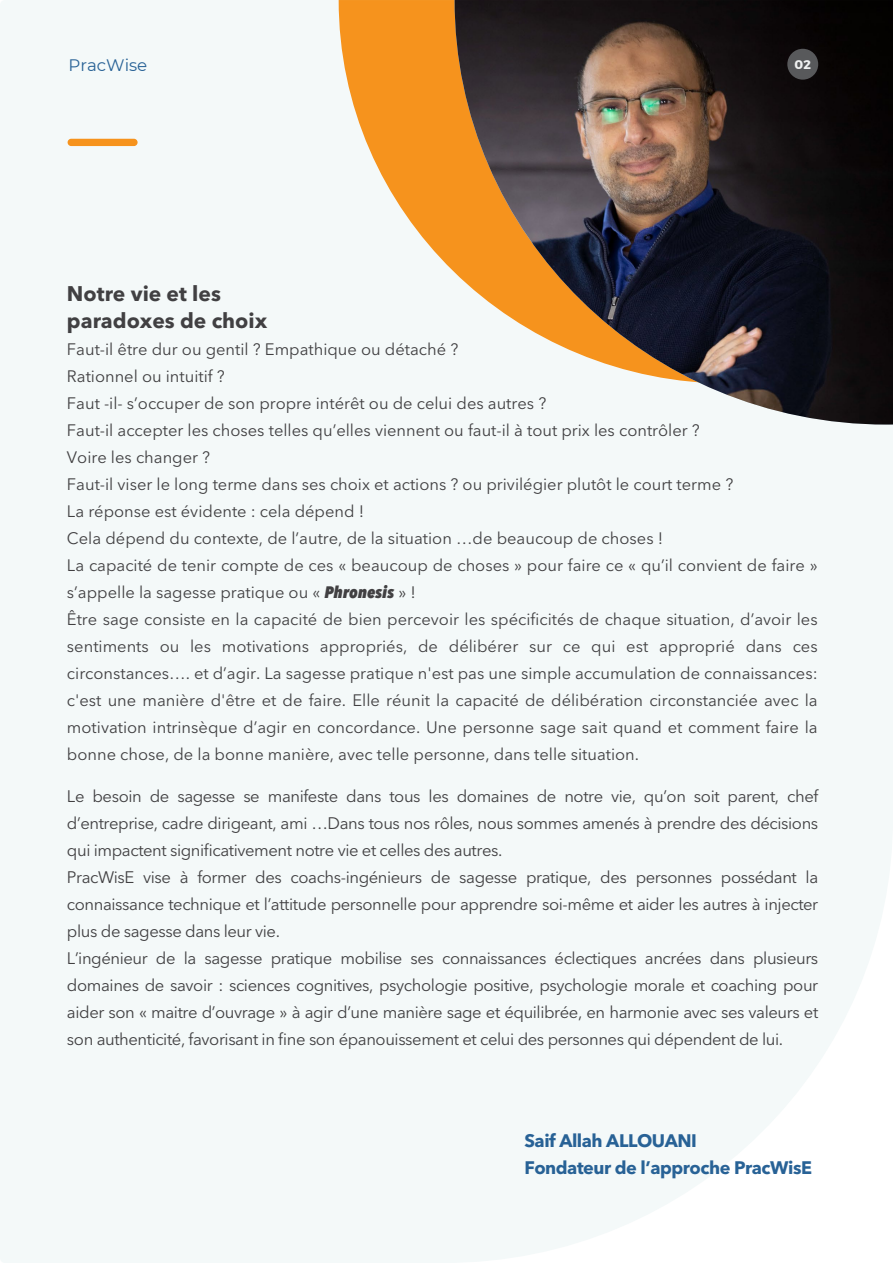
<style>
.page{position:relative;width:893px;height:1263px;background:#f4f9f9}
.page>*{position:absolute;margin:0;border:0;box-sizing:border-box;transform-origin:0 0}
.t1{font:700 21px/27px "Avenir Next LT Pro";color:#414042}
.t2{font:700 18px/27px "Avenir Next LT Pro";letter-spacing:-.025em;color:#286296}
.t3{font:16.65px/27px "Avenir Next LT Pro";letter-spacing:-.025em;color:#414042}
.t4{font:16.65px "Montserrat";color:#286296}
.t5{font:16.5px/27px "Avenir Next LT Pro";color:#414042}
.t6{font:700 12.45px "Montserrat";color:#f0f1f1}
.s1{font-weight:800;font-style:italic;font-stretch:condensed}
</style>
<div class="page">
<svg style="left:339px;top:0;width:116px;height:384px;fill:#f4f9f9"></svg>
<img style="left:455px;top:0;width:438px;height:425px">
<div style="left:787px;top:49px;width:31px;height:31px;background:#58595b;border-radius:50%"></div>
<div style="left:68px;top:139px;width:70px;height:7px;background:#f6931d;border-radius:4px"></div>
<p class="t4" style="left:68px;top:54px;width:80px">PracWise</p>
<p class="t6" style="left:795px;top:54px;width:18px">02</p>
<p class="t1" style="left:67px;top:279px;width:202px">Notre vie et les paradoxes de choix</p>
<p class="t5" style="left:67px;top:335px;width:752px">Faut-il être dur ou gentil ? Empathique ou détaché ?<br>Rationnel ou intuitif ?<br>Faut -il- s’occuper de son propre intérêt ou de celui des autres ?<br>Faut-il accepter les choses telles qu’elles viennent ou faut-il à tout prix les contrôler ?<br>Voire les changer ?<br>Faut-il viser le long terme dans ses choix et actions ? ou privilégier plutôt le court terme ?<br>La réponse est évidente : cela dépend !<br>Cela dépend du contexte, de l’autre, de la situation …de beaucoup de choses !<br>La capacité de tenir compte de ces « beaucoup de choses » pour faire ce « qu’il convient de faire » s’appelle la sagesse pratique ou « <span class="s1">Phronesis</span> » !<br>Être sage consiste en la capacité de bien percevoir les spécificités de chaque situation, d’avoir les sentiments ou les motivations appropriés, de délibérer sur ce qui est approprié dans ces circonstances…. et d’agir. La sagesse pratique n'est pas une simple accumulation de connaissances: c'est une manière d'être et de faire. Elle réunit la capacité de délibération circonstanciée avec la motivation intrinsèque d’agir en concordance. Une personne sage sait quand et comment faire la bonne chose, de la bonne manière, avec telle personne, dans telle situation.</p>
<p class="t3" style="left:67px;top:782px;width:753px">Le besoin de sagesse se manifeste dans tous les domaines de notre vie, qu’on soit parent, chef d’entreprise, cadre dirigeant, ami …Dans tous nos rôles, nous sommes amenés à prendre des décisions qui impactent significativement notre vie et celles des autres.<br>PracWisE vise à former des coachs-ingénieurs de sagesse pratique, des personnes possédant la connaissance technique et l’attitude personnelle pour apprendre soi-même et aider les autres à injecter plus de sagesse dans leur vie.<br>L’ingénieur de la sagesse pratique mobilise ses connaissances éclectiques ancrées dans plusieurs domaines de savoir : sciences cognitives, psychologie positive, psychologie morale et coaching pour aider son « maitre d’ouvrage » à agir d’une manière sage et équilibrée, en harmonie avec ses valeurs et son authenticité, favorisant in fine son épanouissement et celui des personnes qui dépendent de lui.</p>
<p class="t2" style="left:524px;top:1127px;width:289px">Saif Allah ALLOUANI<br>Fondateur de l’approche PracWisE</p>
</div>
